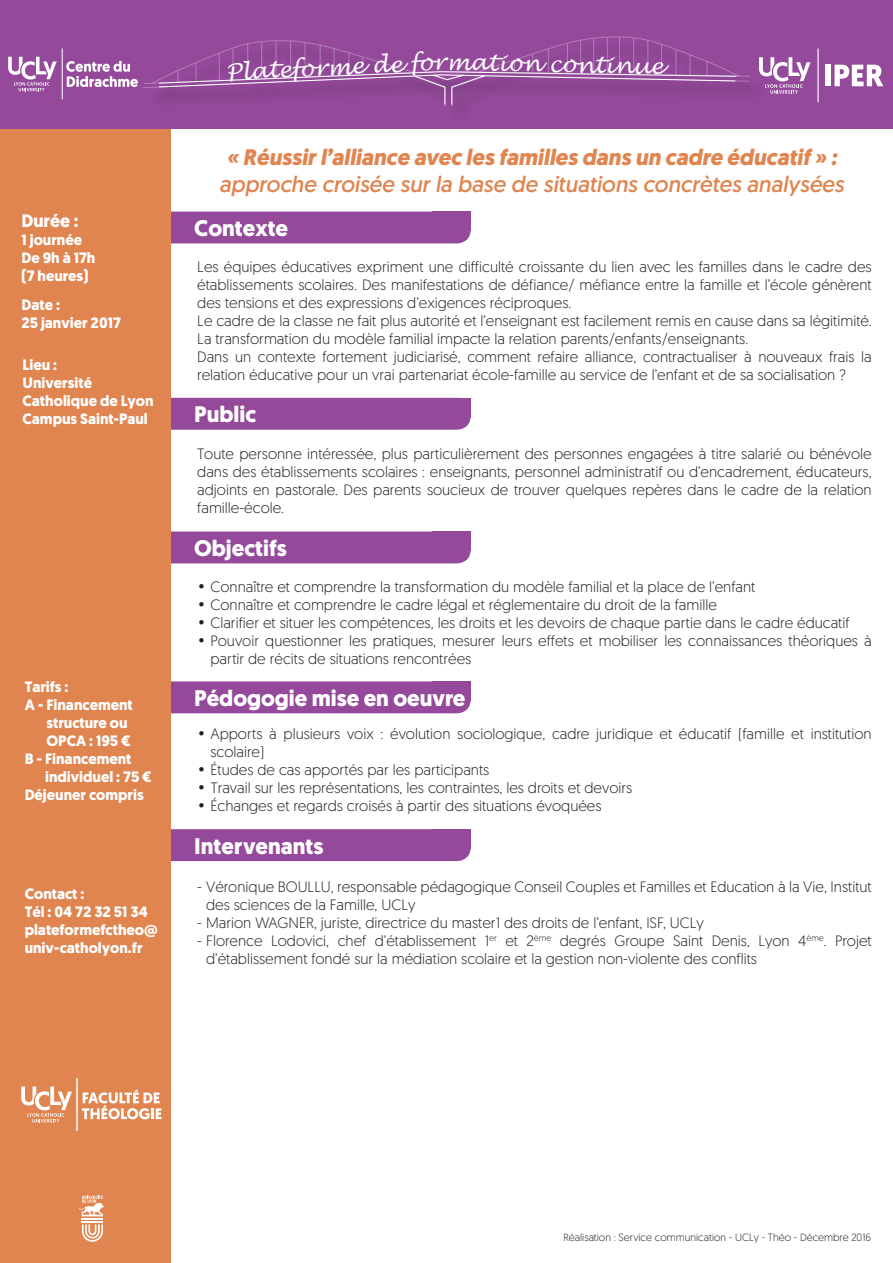
<style>
.page{position:relative;width:893px;height:1263px;background:#fff}
.page>*{position:absolute;margin:0;border:0;box-sizing:border-box;transform-origin:0 0}
.t1{font:700 22.5px "Geomanist";color:#fff}
.t2{font:italic 700 22.5px "Geomanist";color:#e08550}
.t3{font:italic 22.5px "Geomanist";color:#e08550}
.t4{font:italic 22.5px "Lucida Handwriting";color:#fff}
.t5{font:700 18px "Geomanist";color:#fff}
.t6{font:300 15px/18px "Geomanist";color:#231f20}
.t7{font:700 15px/18px "Geomanist";color:#fff}
.t8{font:300 10.5px "Geomanist";color:#231f20}
.s1{font-family:"Futura BT"}
</style>
<div class="page">
<div style="left:432px;top:212px;width:39px;height:19px;background:#94499b"></div>
<div style="left:152px;top:212px;width:319px;height:31px;background:#94499b;border-radius:14px"></div>
<div style="left:432px;top:398px;width:39px;height:19px;background:#94499b"></div>
<div style="left:152px;top:398px;width:319px;height:32px;background:#94499b;border-radius:14px"></div>
<div style="left:432px;top:531px;width:39px;height:20px;background:#94499b"></div>
<div style="left:152px;top:531px;width:319px;height:32px;background:#94499b;border-radius:14px"></div>
<div style="left:432px;top:681px;width:39px;height:20px;background:#94499b"></div>
<div style="left:152px;top:681px;width:319px;height:32px;background:#94499b;border-radius:14px"></div>
<div style="left:432px;top:829px;width:39px;height:20px;background:#94499b"></div>
<div style="left:152px;top:829px;width:319px;height:32px;background:#94499b;border-radius:14px"></div>
<div style="left:0;top:94px;width:170px;height:1169px;background:#e08550"></div>
<div style="left:0;top:0;width:893px;height:128px;background:#94499b"></div>
<svg style="left:82px;top:1090px;width:80px;height:29px"></svg>
<hr style="left:76px;top:1078px;width:2px;height:53px;background:#fff">
<svg style="left:21px;top:1086px;width:51px;height:36px"></svg>
<svg style="left:79px;top:1195px;width:25px;height:47px"></svg>
<hr style="left:817px;top:48px;width:1px;height:54px;background:#fff">
<svg style="left:759px;top:57px;width:52px;height:37px"></svg>
<div style="left:825px;top:65px;width:6px;height:21px;background:#fff"></div>
<svg style="left:834px;top:65px;width:49px;height:21px"></svg>
<hr style="left:62px;top:48px;width:1px;height:51px;background:#fff">
<svg style="left:8px;top:57px;width:49px;height:34px"></svg>
<svg style="left:66px;top:36px;width:684px;height:71px"></svg>
<p class="t5" style="left:21px;top:209px;width:59px">Durée :</p>
<p class="t7" style="left:21px;top:231px;width:75px">1 journée<br>De 9h à 17h (7 heures)</p>
<p class="t7" style="left:21px;top:296px;width:101px">Date :<br>25 janvier 2017</p>
<p class="t7" style="left:23px;top:356px;width:133px">Lieu :<br>Université<br>Catholique de Lyon<br>Campus Saint-Paul</p>
<p class="t7" style="left:25px;top:678px;width:45px">Tarifs :</p>
<p class="t7" style="left:25px;top:696px;width:110px">A - Financement</p>
<p class="t7" style="left:46px;top:714px;width:83px">structure ou</p>
<p class="t7" style="left:46px;top:732px;width:86px">OPCA : 195 €</p>
<p class="t7" style="left:25px;top:750px;width:108px">B - Financement</p>
<p class="t7" style="left:45px;top:768px;width:108px">individuel : 75 €</p>
<p class="t7" style="left:25px;top:786px;width:121px">Déjeuner compris</p>
<p class="t7" style="left:25px;top:885px;width:135px">Contact :<br>Tél : 04 72 32 51 34 plateformefctheo@ univ-catholyon.fr</p>
<h1 class="t4" style="left:225px;top:59px;width:221px;rotate:-3deg">Plateforme de for</h1>
<h1 class="t4" style="left:446px;top:49px;width:219px;rotate:1deg">mation continue</h1>
<h1 class="t2" style="left:226px;top:142px;width:612px">« Réussir l’alliance avec les familles dans un cadre éducatif » :</h1>
<h1 class="t3" style="left:219px;top:169px;width:626px">approche croisée sur la base de situations concrètes analysées</h1>
<h1 class="t1" style="left:194px;top:213px;width:95px">Contexte</h1>
<p class="t6" style="left:197px;top:257px;width:676px">Les équipes éducatives expriment une difficulté croissante du lien avec les familles dans le cadre des établissements scolaires. Des manifestations de défiance/ méfiance entre la famille et l’école génèrent des tensions et des expressions d’exigences réciproques.<br>Le cadre de la classe ne fait plus autorité et l’enseignant est facilement remis en cause dans sa légitimité.<br>La transformation du modèle familial impacte la relation parents/enfants/enseignants.<br>Dans un contexte fortement judiciarisé, comment refaire alliance, contractualiser à nouveaux frais la relation éducative pour un vrai partenariat école-famille au service de l’enfant et de sa socialisation ?</p>
<h1 class="t1" style="left:194px;top:399px;width:63px">Public</h1>
<p class="t6" style="left:197px;top:445px;width:676px;text-align:justify">Toute personne intéressée, plus particulièrement des personnes engagées à titre salarié ou bénévole dans des établissements scolaires : enseignants, personnel administratif ou d’encadrement, éducateurs, adjoints en pastorale. Des parents soucieux de trouver quelques repères dans le cadre de la relation famille-école.</p>
<h1 class="t1" style="left:194px;top:533px;width:94px">Objectifs</h1>
<p class="t6" style="left:197px;top:577px;width:559px"><span class="s1">•</span> Connaître et comprendre la transformation du modèle familial et la place de l’enfant</p>
<p class="t6" style="left:197px;top:595px;width:521px"><span class="s1">•</span> Connaître et comprendre le cadre légal et réglementaire du droit de la famille</p>
<p class="t6" style="left:197px;top:613px;width:654px"><span class="s1">•</span> Clarifier et situer les compétences, les droits et les devoirs de chaque partie dans le cadre éducatif</p>
<p class="t6" style="left:210px;top:631px;width:663px;text-indent:-13px"><span class="s1">•</span> Pouvoir questionner les pratiques, mesurer leurs effets et mobiliser les connaissances théoriques à partir de récits de situations rencontrées</p>
<h1 class="t1" style="left:194px;top:683px;width:273px">Pédogogie mise en oeuvre</h1>
<p class="t6" style="left:210px;top:724px;width:663px;text-indent:-13px"><span class="s1">•</span> Apports à plusieurs voix : évolution sociologique, cadre juridique et éducatif (famille et institution scolaire)</p>
<p class="t6" style="left:197px;top:760px;width:293px"><span class="s1">•</span> Études de cas apportés par les participants</p>
<p class="t6" style="left:197px;top:778px;width:437px"><span class="s1">•</span> Travail sur les représentations, les contraintes, les droits et devoirs</p>
<p class="t6" style="left:197px;top:796px;width:406px"><span class="s1">•</span> Échanges et regards croisés à partir des situations évoquées</p>
<h1 class="t1" style="left:194px;top:831px;width:131px">Intervenants</h1>
<p class="t6" style="left:206px;top:877px;width:667px;text-indent:-9px">- Véronique BOULLU, responsable pédagogique Conseil Couples et Familles et Education à la Vie, Institut des sciences de la Famille, UCLy</p>
<p class="t6" style="left:197px;top:913px;width:508px">- Marion WAGNER, juriste, directrice du master1 des droits de l’enfant, ISF, UCLy</p>
<p class="t6" style="left:206px;top:931px;width:667px;text-indent:-9px">- Florence Lodovici, chef d’établissement 1<sup>er</sup> et 2<sup>ème</sup> degrés Groupe Saint Denis, Lyon 4<sup>ème</sup>. Projet d’établissement fondé sur la médiation scolaire et la gestion non-violente des conflits</p>
<p class="t8" style="left:563px;top:1231px;width:309px">Réalisation : Service communication - UCLy - Théo - Décembre 2016</p>
</div>
